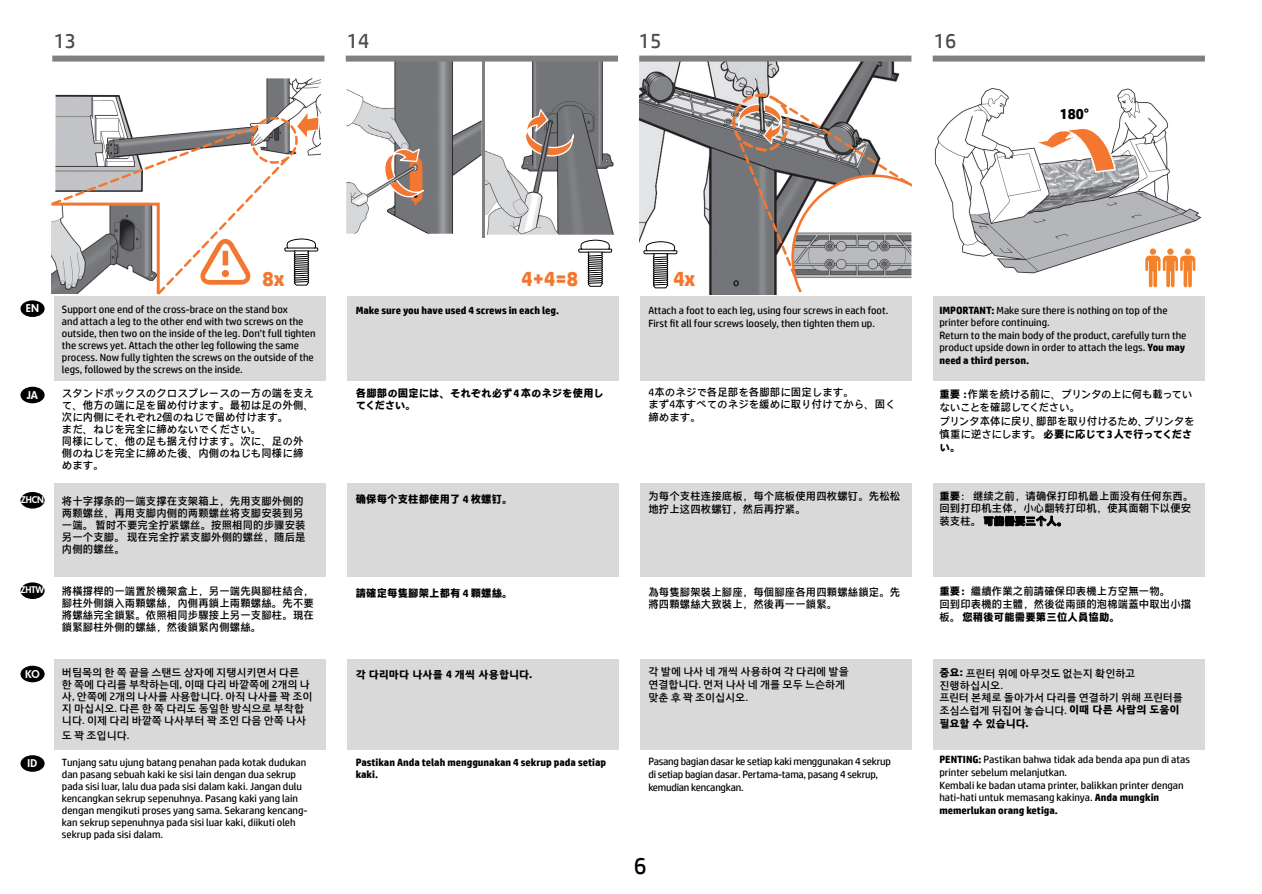
<style>
.page{position:relative;width:1262px;height:894px;background:#fff}
.page>*{position:absolute;margin:0;border:0;box-sizing:border-box;transform-origin:0 0}
.t1{font:24px "HP Simplified";color:#000}
.t2{font:700 21px "HP Simplified";color:#f37730}
.t3{font:21px "HP Simplified";color:#4d4d4d}
.t4{font:700 15px "HP Simplified";color:#000}
.t5{font:10.5px/12px "HP Simplified";color:#000}
.t6{font:10.5px/12px "HP Simplified Hans";color:#000}
.t7{font:10.5px/12px "HP Simplified Hangeul";color:#000}
.t8{font:10.5px/12.6px "HP Simplified";letter-spacing:-.02em;color:#000}
.t9{font:10.5px/12.6px "HP Simplified Hans";letter-spacing:-.025em;color:#000}
.t10{font:700 10.5px/12px "HP Simplified";color:#000}
.t11{font:700 10.5px/12px "HP Simplified Hans";color:#000}
.t12{font:700 10.5px "HP Simplified Hangeul";letter-spacing:.005em;color:#000}
.t13{font:10.5px "Futura Hv";letter-spacing:-.01em;color:#fff}
.t14{font:9px "Futura Hv";letter-spacing:-.01em;color:#fff}
.s1{font-weight:700}
</style>
<div class="page">
<img style="left:346px;top:62px;width:257px;height:41px">
<hr style="left:482px;top:60px;width:3px;height:177px;background:#808080">
<img style="left:640px;top:62px;width:260px;height:41px">
<svg style="left:270px;top:103px;width:490px;height:647px"></svg>
<svg style="left:731px;top:92px;width:180px;height:200px"></svg>
<img style="left:55px;top:78px;width:266px;height:30px">
<img style="left:934px;top:87px;width:268px;height:187px">
<svg style="left:1028px;top:124px;width:89px;height:50px"></svg>
<svg style="left:575px;top:237px;width:39px;height:54px"></svg>
<svg style="left:641px;top:238px;width:57px;height:58px"></svg>
<svg style="left:51px;top:108px;width:270px;height:188px"></svg>
<div style="left:1149px;top:248px;width:7px;height:7px;background:#f4822b;border-radius:50%"></div>
<div style="left:1167px;top:248px;width:6px;height:7px;background:#f4822b;border-radius:50%"></div>
<div style="left:1184px;top:248px;width:7px;height:7px;background:#f4822b;border-radius:50%"></div>
<svg style="left:1145px;top:255px;width:50px;height:32px"></svg>
<div style="left:54px;top:296px;width:272px;height:84px;background:#d9d9d9"></div>
<div style="left:639px;top:296px;width:272px;height:84px;background:#d9d9d9"></div>
<div style="left:347px;top:296px;width:272px;height:84px;background:#d9d9d9"></div>
<div style="left:932px;top:296px;width:272px;height:84px;background:#d9d9d9"></div>
<div style="left:54px;top:483px;width:272px;height:94px;background:#d9d9d9"></div>
<div style="left:639px;top:483px;width:272px;height:94px;background:#d9d9d9"></div>
<div style="left:347px;top:483px;width:272px;height:94px;background:#d9d9d9"></div>
<div style="left:932px;top:483px;width:272px;height:94px;background:#d9d9d9"></div>
<div style="left:54px;top:658px;width:272px;height:91px;background:#d9d9d9"></div>
<div style="left:639px;top:658px;width:272px;height:91px;background:#d9d9d9"></div>
<div style="left:347px;top:658px;width:272px;height:91px;background:#d9d9d9"></div>
<div style="left:932px;top:658px;width:272px;height:91px;background:#d9d9d9"></div>
<div style="left:20px;top:300px;width:25px;height:17px;background:#000;border-radius:50%"></div>
<div style="left:20px;top:386px;width:25px;height:17px;background:#000;border-radius:50%"></div>
<div style="left:20px;top:755px;width:25px;height:16px;background:#000;border-radius:50%"></div>
<div style="left:20px;top:492px;width:25px;height:16px;background:#000;border-radius:50%"></div>
<div style="left:20px;top:582px;width:25px;height:17px;background:#000;border-radius:50%"></div>
<div style="left:20px;top:665px;width:25px;height:17px;background:#000;border-radius:50%"></div>
<svg style="left:984px;top:515px;width:77px;height:12px"></svg>
<div style="left:932px;top:56px;width:273px;height:6px;background:#808080"></div>
<div style="left:346px;top:56px;width:272px;height:6px;background:#808080"></div>
<div style="left:639px;top:56px;width:272px;height:6px;background:#808080"></div>
<div style="left:52px;top:56px;width:272px;height:6px;background:#808080"></div>
<h2 class="t3" style="left:54px;top:27px;width:24px">13</h2>
<h2 class="t3" style="left:347px;top:27px;width:24px">14</h2>
<h2 class="t3" style="left:639px;top:27px;width:24px">15</h2>
<h2 class="t3" style="left:933px;top:27px;width:24px">16</h2>
<h3 class="t4" style="left:1059px;top:104px;width:31px">180°</h3>
<h2 class="t2" style="left:262px;top:265px;width:24px">8x</h2>
<h2 class="t2" style="left:521px;top:265px;width:58px">4+4=8</h2>
<h2 class="t2" style="left:673px;top:265px;width:23px">4x</h2>
<p class="t13" style="left:26px;top:301px;width:15px">EN</p>
<p class="t13" style="left:27px;top:387px;width:12px">JA</p>
<p class="t14" style="left:21px;top:493px;width:25px">ZHCN</p>
<p class="t14" style="left:20px;top:583px;width:25px">ZHTW</p>
<p class="t13" style="left:25px;top:666px;width:16px">KO</p>
<p class="t13" style="left:28px;top:756px;width:11px">ID</p>
<p class="t5" style="left:62px;top:303px;width:255px">Support one end of the cross-brace on the stand box<br>and attach a leg to the other end with two screws on the outside, then two on the inside of the leg. Don’t full tighten the screws yet. Attach the other leg following the same process. Now fully tighten the screws on the outside of the legs, followed by the screws on the inside.</p>
<p class="t6" style="left:62px;top:387px;width:253px">スタンドボックスのクロスブレースの一方の端を支えて、他方の端に足を留め付けます。最初は足の外側、次に内側にそれぞれ2個のねじで留め付けます。<br>まだ、ねじを完全に締めないでください。<br>同様にして、他の足も据え付けます。次に、足の外側のねじを完全に締めた後、内側のねじも同様に締めます。</p>
<p class="t6" style="left:62px;top:495px;width:245px">将十字撑条的一端支撑在支架箱上，先用支脚外侧的两颗螺丝，再用支脚内侧的两颗螺丝将支脚安装到另一端。 暂时不要完全拧紧螺丝。按照相同的步骤安装另一个支脚。 现在完全拧紧支脚外侧的螺丝，随后是内侧的螺丝。</p>
<p class="t6" style="left:62px;top:585px;width:253px;text-align:justify">將橫撐桿的一端置於機架盒上，另一端先與腳柱結合，腳柱外側鎖入兩顆螺絲，內側再鎖上兩顆螺絲。先不要將螺絲完全鎖緊。依照相同步驟接上另一支腳柱。現在鎖緊腳柱外側的螺絲，然後鎖緊內側螺絲。</p>
<p class="t7" style="left:62px;top:666px;width:252px">버팀목의 한 쪽 끝을 스탠드 상자에 지탱시키면서 다른<br>한 쪽에 다리를 부착하는데, 이때 다리 바깥쪽에 2개의 나 사, 안쪽에 2개의 나사를 사용합니다. 아직 나사를 꽉 조이 지 마십시오. 다른 한 쪽 다리도 동일한 방식으로 부착합 니다. 이제 다리 바깥쪽 나사부터 꽉 조인 다음 안쪽 나사</p>
<p class="t7" style="left:62px;top:729px;width:69px">도 꽉 조입니다.</p>
<p class="t5" style="left:62px;top:756px;width:247px">Tunjang satu ujung batang penahan pada kotak dudukan dan pasang sebuah kaki ke sisi lain dengan dua sekrup pada sisi luar, lalu dua pada sisi dalam kaki. Jangan dulu kencangkan sekrup sepenuhnya. Pasang kaki yang lain dengan mengikuti proses yang sama. Sekarang kencang&shy;kan sekrup sepenuhnya pada sisi luar kaki, diikuti oleh sekrup pada sisi dalam.</p>
<p class="t10" style="left:356px;top:304px;width:205px">Make sure you have used 4 screws in each leg.</p>
<p class="t11" style="left:356px;top:387px;width:249px">各脚部の固定には、それぞれ必ず4 本のネジを使用してください。</p>
<p class="t11" style="left:356px;top:493px;width:159px">确保每个支柱都使用了 4 枚螺钉。</p>
<p class="t11" style="left:356px;top:586px;width:159px">請確定每隻腳架上都有 4 顆螺絲。</p>
<p class="t12" style="left:356px;top:667px;width:178px">각 다리마다 나사를 4 개씩 사용합니다.</p>
<p class="t10" style="left:356px;top:755px;width:252px">Pastikan Anda telah menggunakan 4 sekrup pada setiap kaki.</p>
<p class="t5" style="left:648px;top:304px;width:241px;line-height:12.6px">Attach a foot to each leg, using four screws in each foot.<br>First fit all four screws loosely, then tighten them up.</p>
<p class="t6" style="left:648px;top:385px;width:249px;line-height:12.6px">4本のネジで各足部を各脚部に固定します。<br>まず4本すべてのネジを緩めに取り付けてから、固く締めます。</p>
<p class="t6" style="left:648px;top:490px;width:253px;line-height:12.6px">为每个支柱连接底板，每个底板使用四枚螺钉。先松松地拧上这四枚螺钉，然后再拧紧。</p>
<p class="t6" style="left:648px;top:585px;width:253px;line-height:12.6px">為每隻腳架裝上腳座，每個腳座各用四顆螺絲鎖定。先將四顆螺絲大致裝上，然後再一一鎖緊。</p>
<p class="t7" style="left:648px;top:664px;width:202px;line-height:12.6px">각 발에 나사 네 개씩 사용하여 각 다리에 발을 연결합니다. 먼저 나사 네 개를 모두 느슨하게 맞춘 후 꽉 조이십시오.</p>
<p class="t8" style="left:648px;top:755px;width:244px">Pasang bagian dasar ke setiap kaki menggunakan 4 sekrup di setiap bagian dasar. Pertama-tama, pasang 4 sekrup, kemudian kencangkan.</p>
<p class="t5" style="left:939px;top:303px;width:248px;line-height:12.6px"><span class="s1">IMPORTANT:</span> Make sure there is nothing on top of the printer before continuing.<br>Return to the main body of the product, carefully turn the product upside down in order to attach the legs. <span class="s1">You may need a third person.</span></p>
<p class="t9" style="left:939px;top:388px;width:254px"><span class="s1">重要：</span>作業を続ける前に、プリンタの上に何も載っていないことを確認してください。</p>
<p class="t9" style="left:939px;top:415px;width:257px">プリンタ本体に戻り、脚部を取り付けるため、プリンタを慎重に逆さにします。 <span class="s1">必要に応じて3 人で行ってください。</span></p>
<p class="t6" style="left:939px;top:489px;width:256px;line-height:12.6px"><span class="s1">重要</span>： 继续之前，请确保打印机最上面没有任何东西。回到打印机主体，小心翻转打印机，使其面朝下以便安装支柱。<span class="s1">可能需要三个人。</span></p>
<p class="t6" style="left:939px;top:584px;width:253px;line-height:13px"><span class="s1">重要：</span>繼續作業之前請確保印表機上方空無一物。<br>回到印表機的主體，然後從兩頭的泡棉端蓋中取出小擋板。 <span class="s1">您稍後可能需要第三位人員協助。</span></p>
<p class="t7" style="left:939px;top:666px;width:245px;line-height:12.5px"><span class="s1">중요:</span> 프린터 위에 아무것도 없는지 확인하고 진행하십시오.<br>프린터 본체로 돌아가서 다리를 연결하기 위해 프린터를 조심스럽게 뒤집어 놓습니다. <span class="s1">이때 다른 사람의 도움이 필요할 수 있습니다.</span></p>
<p class="t5" style="left:939px;top:753px;width:252px;line-height:12.6px"><span class="s1">PENTING:</span> Pastikan bahwa tidak ada benda apa pun di atas printer sebelum melanjutkan.<br>Kembali ke badan utama printer, balikkan printer dengan hati-hati untuk memasang kakinya. <span class="s1">Anda mungkin memerlukan orang ketiga.</span></p>
<h1 class="t1" style="left:634px;top:849px;width:14px">6</h1>
</div>
